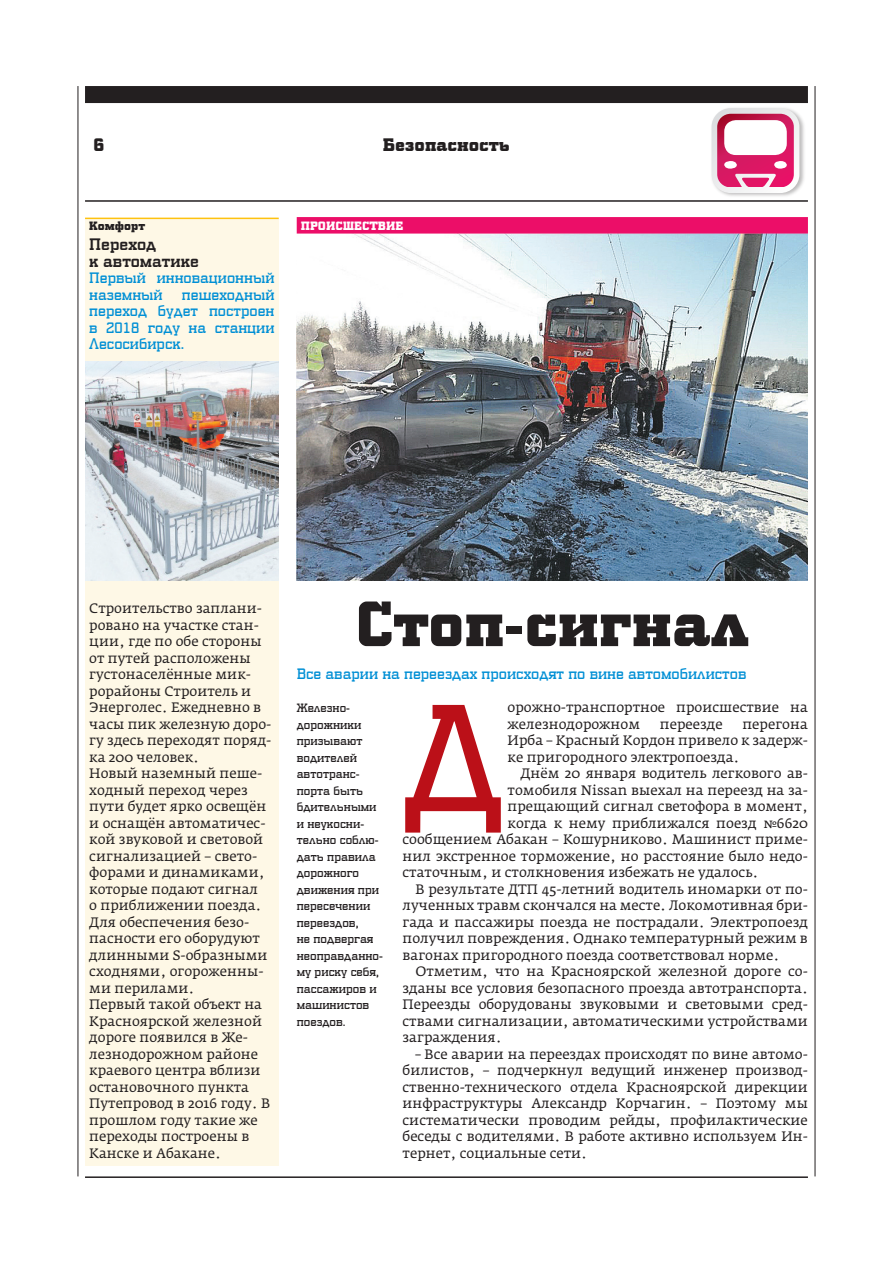
<style>
.page{position:relative;width:893px;height:1263px;background:#fff}
.page>*{position:absolute;margin:0;border:0;box-sizing:border-box;transform-origin:0 0}
.t1{font:150px "PF Synch Pro";color:#bb1018}
.t2{font:900 63px "PF Synch Pro";color:#231f20}
.t3{font:900 18px "PF Synch Pro";color:#231f20}
.t4{font:500 16.5px/16.5px "PF Synch Pro";color:#231f20}
.t5{font:15px/16.5px "PF Synch Pro";color:#008fd5}
.t6{font:13.5px/16.5px "Fedra Serif A Pro";color:#231f20}
.t7{font:12px/16.5px "PF Synch Pro";color:#231f20}
.t8{font:900 12px "PF Synch Pro";color:#fff}
.t9{font:900 12px "PF Synch Pro";color:#231f20}
</style>
<div class="page">
<hr style="left:85px;top:1176px;width:723px;height:2px;background:#231f20">
<hr style="left:85px;top:200px;width:723px;height:2px;background:#231f20">
<hr style="left:78px;top:86px;width:1px;height:1090px;background:#231f20">
<hr style="left:815px;top:86px;width:1px;height:1090px;background:#231f20">
<div style="left:85px;top:86px;width:723px;height:17px;background:#231f20"></div>
<div style="left:710px;top:105px;width:96px;height:94px;background:#231f20;opacity:.3"></div>
<div style="left:712px;top:108px;width:87px;height:85px;background:linear-gradient(to right,#e2e3e5,#f7f7f8);border-radius:19px"></div>
<svg style="left:717px;top:114px;width:76px;height:73px;background:#d72f6d"></svg>
<div style="left:724px;top:120px;width:63px;height:35px;background:#fff;border-radius:12px"></div>
<div style="left:774px;top:161px;width:13px;height:8px;background:#fff;border-radius:50%"></div>
<div style="left:724px;top:161px;width:13px;height:8px;background:#fff;border-radius:50%"></div>
<div style="left:85px;top:218px;width:194px;height:947px;background:#fef8e6"></div>
<hr style="left:85px;top:218px;width:194px;height:1px;background:#fec210">
<img style="left:297px;top:234px;width:511px;height:346px">
<div style="left:297px;top:217px;width:511px;height:17px;background:#ec0e68"></div>
<img style="left:85px;top:361px;width:194px;height:219px">
<p class="t3" style="left:383px;top:133px;width:129px">Безопасность</p>
<p class="t9" style="left:89px;top:218px;width:57px">Комфорт</p>
<p class="t4" style="left:89px;top:236px;width:111px">Переход<br>к автоматике</p>
<p class="t5" style="left:89px;top:269px;width:187px">Первый инновационный наземный</p>
<p class="t5" style="left:89px;top:286px;width:187px;text-align:justify;text-indent:93px">пешеходный переход будет построен в 2018 году на станции Лесосибирск.</p>
<p class="t8" style="left:301px;top:218px;width:104px">происшествие</p>
<p class="t6" style="left:89px;top:600px;width:184px">Строительство заплани&shy;ровано на участке стан&shy;ции, где по обе стороны от путей расположены густонаселённые мик&shy;рорайоны Строитель и<br>Энерголес. Ежедневно в часы пик железную доро&shy;гу здесь переходят поряд&shy;ка 200 человек.<br>Новый наземный пеше&shy;ходный переход через пути будет ярко освещён и оснащён автоматичес&shy;кой звуковой и световой сигнализацией – свето&shy;форами и динамиками, которые подают сигнал<br>о приближении поезда.<br>Для обеспечения безо&shy;пасности его оборудуют длинными S-образными сходнями, огороженны&shy;ми перилами.<br>Первый такой объект на<br>Красноярской железной дороге появился в Же&shy;лезнодорожном районе краевого центра вблизи остановочного пункта<br>Путепровод в 2016 году. В прошлом году такие же переходы построены в<br>Канске и Абакане.</p>
<p class="t2" style="left:355px;top:582px;width:396px">Стоп-сигнал</p>
<p class="t5" style="left:297px;top:665px;width:451px">Все аварии на переездах происходят по вине автомобилистов</p>
<p class="t7" style="left:297px;top:699px;width:88px">Железно&shy;дорожники призывают водителей автотранс&shy;порта быть бдительными и неукосни&shy;тельно соблю&shy;дать правила дорожного движения при пересечении переездов,<br>не подвергая неоправданно&shy;му риску себя, пассажиров и машинистов поездов.</p>
<p class="t1" style="left:401px;top:667px;width:105px">Д</p>
<p class="t6" style="left:508px;top:699px;width:302px">орожно-транспортное происшествие на железнодорожном</p>
<p class="t6" style="left:660px;top:716px;width:64px">переезде</p>
<p class="t6" style="left:742px;top:716px;width:67px">перегона</p>
<p class="t6" style="left:508px;top:732px;width:302px">Ирба – Красный Кордон привело к задерж-</p>
<p class="t6" style="left:508px;top:749px;width:233px">ке пригородного электропоезда.</p>
<p class="t6" style="left:520px;top:765px;width:289px">Днём 20 января водитель легкового ав-</p>
<p class="t6" style="left:508px;top:782px;width:302px">томобиля Nissan выехал на переезд на за-</p>
<p class="t6" style="left:508px;top:798px;width:302px">прещающий сигнал светофора в момент,</p>
<p class="t6" style="left:508px;top:815px;width:302px">когда к нему приближался поезд №6620</p>
<p class="t6" style="left:403px;top:831px;width:407px">сообщением Абакан – Кошурниково. Машинист приме-</p>
<p class="t6" style="left:403px;top:848px;width:407px">нил экстренное торможение, но расстояние было недо-</p>
<p class="t6" style="left:403px;top:864px;width:357px">статочным, и столкновения избежать не удалось.</p>
<p class="t6" style="left:415px;top:881px;width:394px">В результате ДТП 45-летний водитель иномарки от по-</p>
<p class="t6" style="left:403px;top:897px;width:407px">лученных травм скончался на месте. Локомотивная бри-</p>
<p class="t6" style="left:403px;top:914px;width:407px">гада и пассажиры поезда не пострадали. Электропоезд</p>
<p class="t6" style="left:403px;top:930px;width:407px">получил повреждения. Однако температурный режим в</p>
<p class="t6" style="left:403px;top:947px;width:378px">вагонах пригородного поезда соответствовал норме.</p>
<p class="t6" style="left:415px;top:963px;width:394px">Отметим, что на Красноярской железной дороге со-</p>
<p class="t6" style="left:403px;top:980px;width:407px">зданы все условия безопасного проезда автотранспорта.</p>
<p class="t6" style="left:403px;top:996px;width:407px">Переезды оборудованы звуковыми и световыми сред-</p>
<p class="t6" style="left:403px;top:1013px;width:407px">ствами сигнализации, автоматическими устройствами</p>
<p class="t6" style="left:403px;top:1029px;width:101px">заграждения.</p>
<p class="t6" style="left:415px;top:1046px;width:394px">‒ Все аварии на переездах происходят по вине автомо-</p>
<p class="t6" style="left:403px;top:1062px;width:407px">билистов, – подчеркнул ведущий инженер производ-</p>
<p class="t6" style="left:403px;top:1079px;width:407px">ственно-технического отдела Красноярской дирекции</p>
<p class="t6" style="left:403px;top:1095px;width:407px">инфраструктуры Александр Корчагин. – Поэтому мы</p>
<p class="t6" style="left:403px;top:1112px;width:407px">систематически проводим рейды, профилактические</p>
<p class="t6" style="left:403px;top:1128px;width:407px">беседы с водителями. В работе активно используем Ин-</p>
<p class="t6" style="left:403px;top:1145px;width:186px">тернет, социальные сети.</p>
</div>
